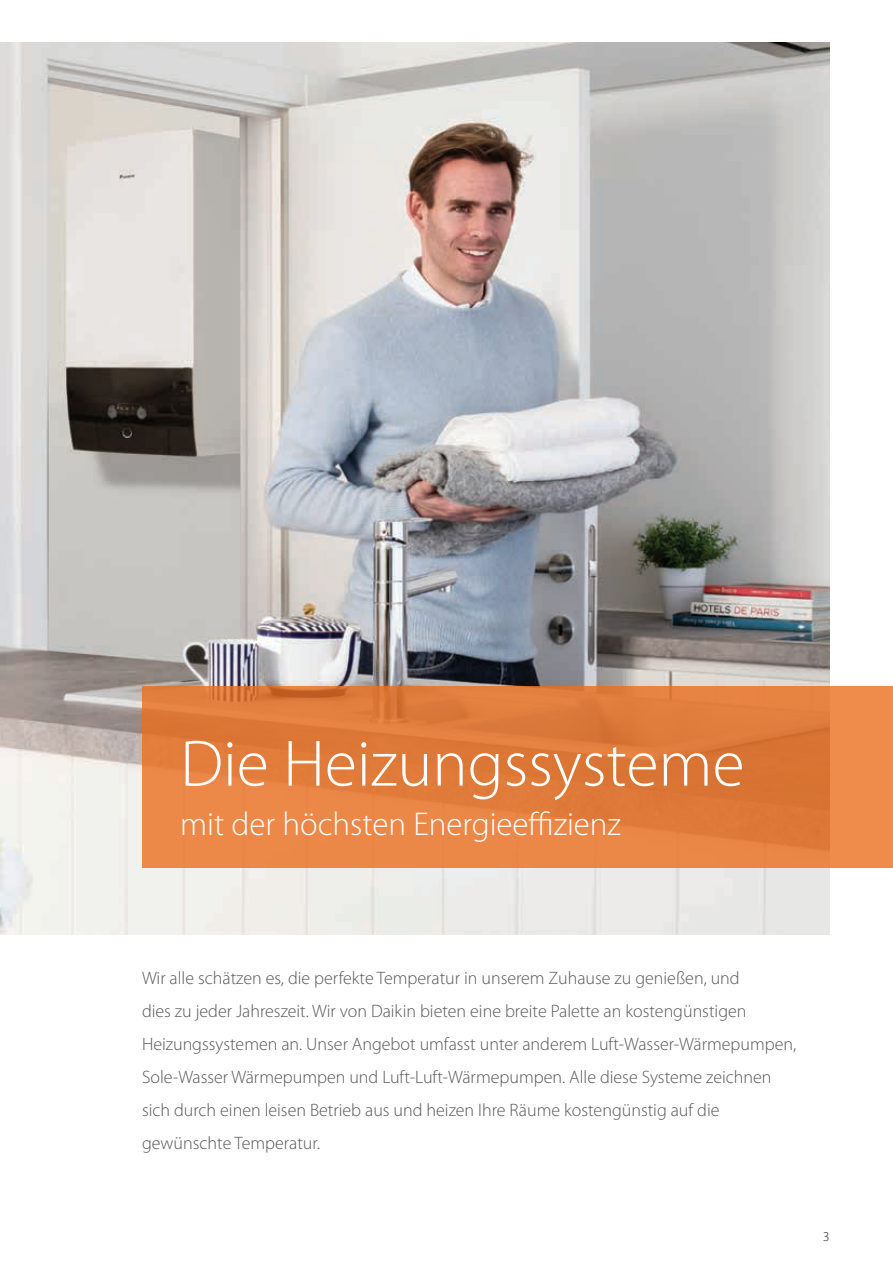
<style>
.page{position:relative;width:893px;height:1263px;background:#fff}
.page>*{position:absolute;margin:0;border:0;box-sizing:border-box;transform-origin:0 0}
.t1{font:300 66px "Myriad Pro";color:#fff}
.t2{font:300 33px "Myriad Pro";color:#fff}
.t3{font:300 18px/33px "Myriad Pro";color:#57585a}
.t4{font:300 13.5px "Myriad Pro";color:#231f20}
</style>
<div class="page">
<img style="left:0;top:43px;width:829px;height:891px">
<div style="left:142px;top:687px;width:751px;height:181px;background:linear-gradient(to right,#e48040,#e27e3e)"></div>
<h1 class="t1" style="left:180px;top:727px;width:566px">Die Heizungssysteme</h1>
<h2 class="t2" style="left:180px;top:806px;width:442px">mit der höchsten Energieeffizienz</h2>
<p class="t3" style="left:142px;top:961px;width:656px">Wir alle schätzen es, die perfekte Temperatur in unserem Zuhause zu genießen, und<br>dies zu jeder Jahreszeit. Wir von Daikin bieten eine breite Palette an kostengünstigen Heizungssystemen an. Unser Angebot umfasst unter anderem Luft-Wasser-Wärmepumpen, Sole-Wasser Wärmepumpen und Luft-Luft-Wärmepumpen. Alle diese Systeme zeichnen sich durch einen leisen Betrieb aus und heizen Ihre Räume kostengünstig auf die gewünschte Temperatur.</p>
<p class="t4" style="left:823px;top:1229px;width:7px">3</p>
</div>
